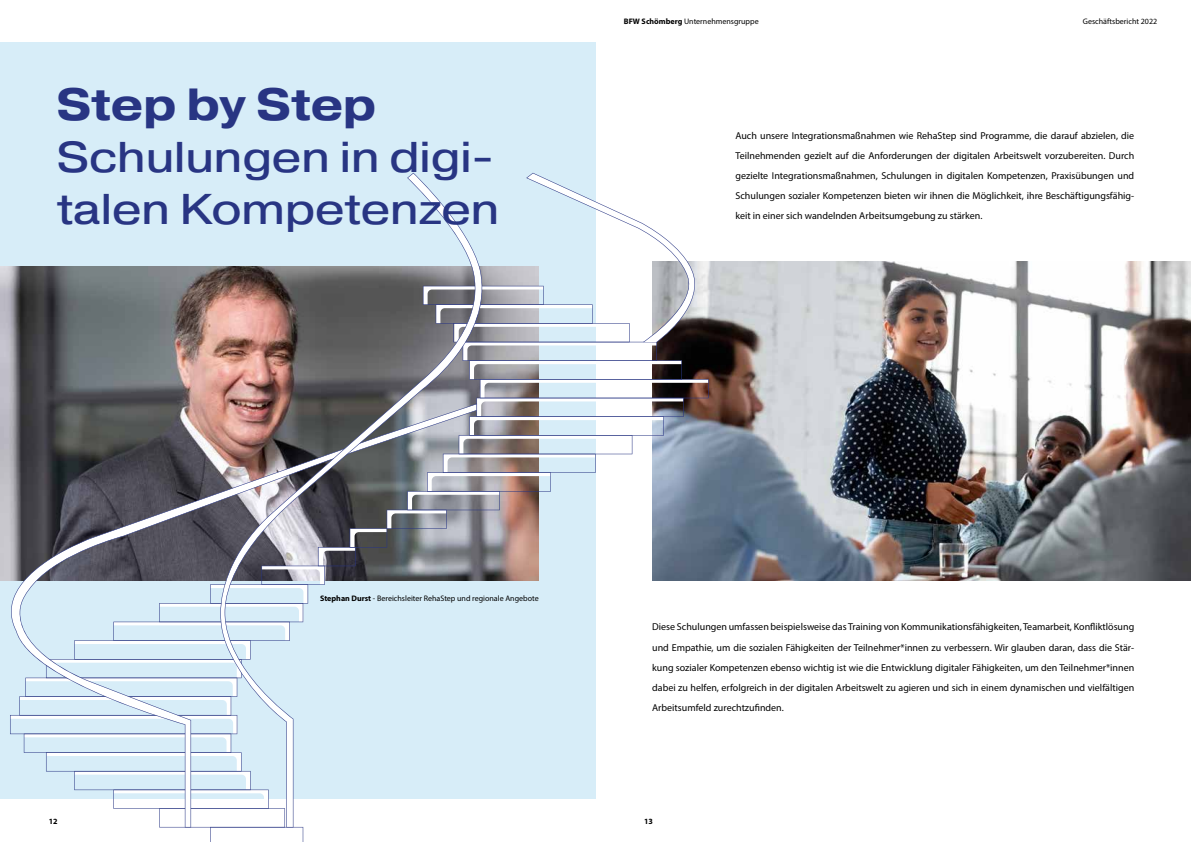
<style>
.page{position:relative;width:1191px;height:842px;background:#fff}
.page>*{position:absolute;margin:0;border:0;box-sizing:border-box;transform-origin:0 0}
.t1{font:700 45px "Pragmatica Ext";color:#283583}
.t2{font:43px/51.6px "Pragmatica Ext";color:#283583}
.t3{font:10px/20px "Myriad Pro";color:#000;text-align:justify}
.t4{font:8px "Myriad Pro";color:#000}
.t5{font:700 8px "Myriad Pro";color:#000}
.s1{font-weight:700}
</style>
<div class="page">
<img style="left:708px;top:261px;width:483px;height:319px">
<div style="left:0;top:43px;width:595px;height:756px;background:#d7edf8"></div>
<svg style="left:10px;top:173px;width:698px;height:669px"></svg>
<svg style="left:487px;top:173px;width:7px;height:654px"></svg>
<svg style="left:213px;top:173px;width:274px;height:654px"></svg>
<h1 class="t1" style="left:57px;top:75px;width:321px">Step by Step</h1>
<h2 class="t2" style="left:57px;top:131px;width:444px">Schulungen in digi&shy;talen Kompetenzen</h2>
<p class="t4" style="left:624px;top:17px;width:136px"><span class="s1">BFW Schömberg</span> Unternehmensgruppe</p>
<p class="t4" style="left:1082px;top:17px;width:76px">Geschäftsbericht 2022</p>
<p class="t3" style="left:735px;top:125px;width:400px">Auch unsere Integrationsmaßnahmen wie RehaStep sind Programme, die darauf abzielen, die Teilnehmenden gezielt auf die Anforderungen der digitalen Arbeitswelt vorzubereiten. Durch gezielte Integrationsmaßnahmen, Schulungen in digitalen Kompetenzen, Praxisübungen und Schulungen sozialer Kompetenzen bieten wir ihnen die Möglichkeit, ihre Beschäftigungsfähig&shy;keit in einer sich wandelnden Arbeitsumgebung zu stärken.</p>
<p class="t4" style="left:320px;top:593px;width:220px"><span class="s1">Stephan Durst</span> - Bereichsleiter RehaStep und regionale Angebote</p>
<p class="t3" style="left:652px;top:617px;width:483px">Diese Schulungen umfassen beispielsweise das Training von Kommunikationsfähigkeiten, Teamarbeit, Konfliktlösung und Empathie, um die sozialen Fähigkeiten der Teilnehmer*innen zu verbessern. Wir glauben daran, dass die Stär&shy;kung sozialer Kompetenzen ebenso wichtig ist wie die Entwicklung digitaler Fähigkeiten, um den Teilnehmer*innen dabei zu helfen, erfolgreich in der digitalen Arbeitswelt zu agieren und sich in einem dynamischen und vielfältigen Arbeitsumfeld zurechtzufinden.</p>
<p class="t5" style="left:49px;top:816px;width:10px">12</p>
<p class="t5" style="left:644px;top:816px;width:10px">13</p>
</div>
